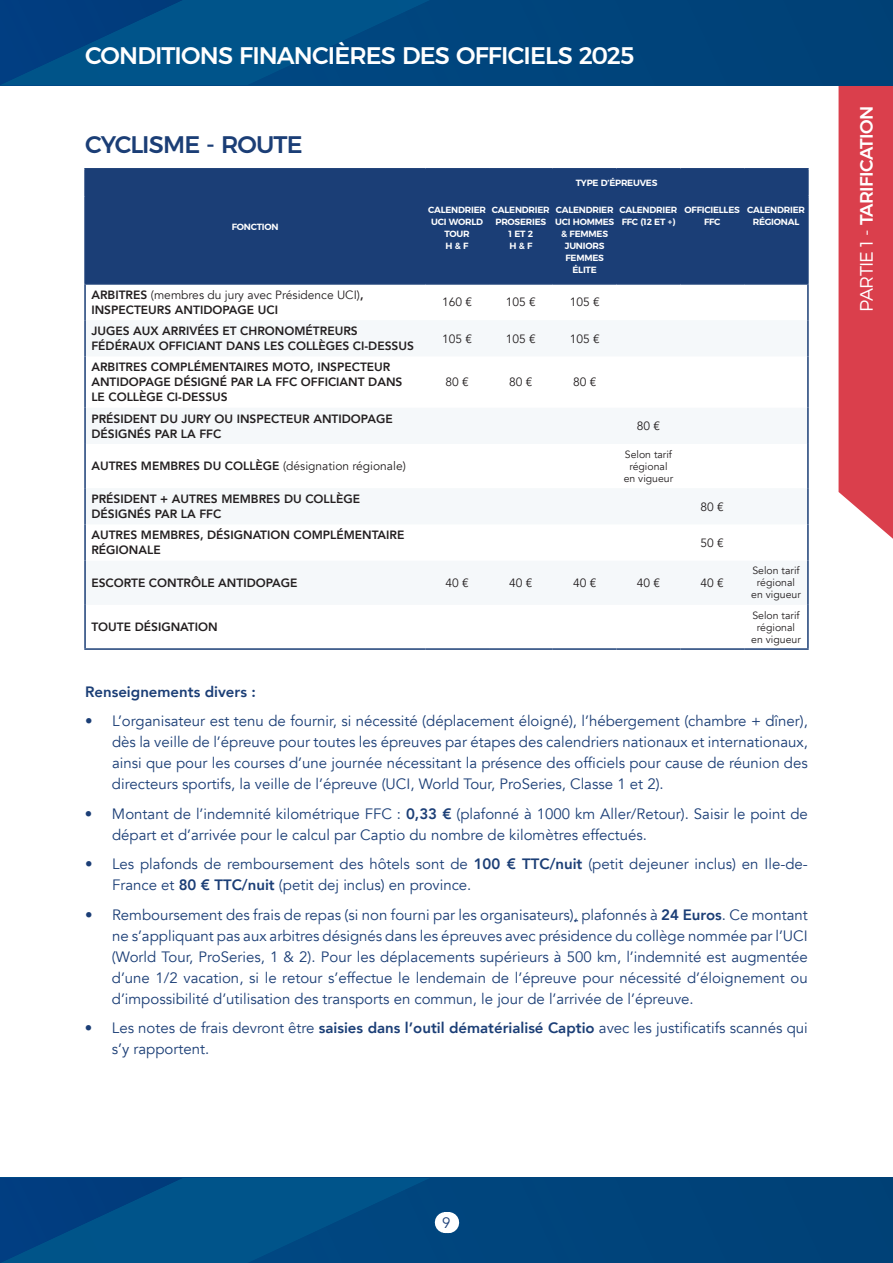
<style>
.page{position:relative;width:893px;height:1263px;background:#fff}
.page>*{position:absolute;margin:0;border:0;box-sizing:border-box;transform-origin:0 0}
.t1{font:500 24px "Montserrat";letter-spacing:-.035em;color:#fff}
.t2{font:500 24px "Montserrat";letter-spacing:-.035em;color:#1b3e76}
.t3{font:500 18px "Montserrat";letter-spacing:-.04em;color:#fff}
.t4{font:15px/21px "Avenir";color:#1b3e76}
.t5{font:800 15px "Avenir";color:#1b3e76}
.t6{font:800 12px/15px "Avenir";color:#231f20}
.t7{font:12px "Avenir";color:#231f20}
.t8{font:10.5px/12px "Avenir";color:#231f20;text-align:center}
.t9{font:600 9px/12px "Montserrat";letter-spacing:-.025em;color:#fff;text-align:center}
.s1{font-weight:400}
.s2{font-weight:800}
.s3{font-weight:300}
</style>
<div class="page">
<svg style="left:838px;top:85px;width:55px;height:454px;background:#db4a57"></svg>
<div style="left:0;top:1178px;width:893px;height:85px;background:#00437a"></div>
<svg style="left:1px;top:1178px;width:428px;height:85px"></svg>
<div style="left:0;top:0;width:893px;height:85px;background:#00437a"></div>
<svg style="left:1px;top:0;width:428px;height:85px"></svg>
<div style="left:86px;top:170px;width:721px;height:113px;background:#1b3e76"></div>
<hr style="left:807px;top:170px;width:2px;height:26px;background:#1b3e76">
<hr style="left:84px;top:283px;width:341px;height:2px;background:#1b3e76">
<hr style="left:425px;top:283px;width:64px;height:2px;background:#1b3e76">
<hr style="left:489px;top:283px;width:64px;height:2px;background:#1b3e76">
<hr style="left:553px;top:283px;width:64px;height:2px;background:#1b3e76">
<hr style="left:617px;top:283px;width:63px;height:2px;background:#1b3e76">
<hr style="left:680px;top:283px;width:64px;height:2px;background:#1b3e76">
<hr style="left:744px;top:283px;width:65px;height:2px;background:#1b3e76">
<hr style="left:84px;top:168px;width:341px;height:2px;background:#1b3e76">
<hr style="left:84px;top:170px;width:2px;height:26px;background:#1b3e76">
<hr style="left:84px;top:196px;width:2px;height:87px;background:#1b3e76">
<hr style="left:424px;top:197px;width:2px;height:86px;background:#1b3e76">
<hr style="left:488px;top:197px;width:2px;height:86px;background:#1b3e76">
<hr style="left:552px;top:197px;width:2px;height:86px;background:#1b3e76">
<hr style="left:807px;top:197px;width:2px;height:86px;background:#1b3e76">
<hr style="left:616px;top:197px;width:1px;height:86px;background:#1b3e76">
<hr style="left:84px;top:285px;width:2px;height:35px;background:#1b3e76">
<hr style="left:807px;top:285px;width:2px;height:35px;background:#1b3e76">
<hr style="left:84px;top:320px;width:2px;height:36px;background:#1b3e76">
<hr style="left:807px;top:320px;width:2px;height:36px;background:#1b3e76">
<hr style="left:84px;top:356px;width:2px;height:52px;background:#1b3e76">
<hr style="left:807px;top:356px;width:2px;height:52px;background:#1b3e76">
<hr style="left:84px;top:408px;width:2px;height:36px;background:#1b3e76">
<hr style="left:807px;top:408px;width:2px;height:36px;background:#1b3e76">
<hr style="left:84px;top:444px;width:2px;height:44px;background:#1b3e76">
<hr style="left:807px;top:444px;width:2px;height:44px;background:#1b3e76">
<hr style="left:84px;top:488px;width:2px;height:36px;background:#1b3e76">
<hr style="left:807px;top:488px;width:2px;height:36px;background:#1b3e76">
<hr style="left:84px;top:524px;width:2px;height:37px;background:#1b3e76">
<hr style="left:807px;top:524px;width:2px;height:37px;background:#1b3e76">
<hr style="left:84px;top:561px;width:2px;height:44px;background:#1b3e76">
<hr style="left:807px;top:561px;width:2px;height:44px;background:#1b3e76">
<hr style="left:84px;top:605px;width:2px;height:43px;background:#1b3e76">
<hr style="left:807px;top:605px;width:2px;height:43px;background:#1b3e76">
<hr style="left:84px;top:648px;width:341px;height:2px;background:#1b3e76">
<hr style="left:425px;top:648px;width:64px;height:2px;background:#1b3e76">
<hr style="left:489px;top:648px;width:64px;height:2px;background:#1b3e76">
<hr style="left:553px;top:648px;width:64px;height:2px;background:#1b3e76">
<hr style="left:617px;top:648px;width:63px;height:2px;background:#1b3e76">
<hr style="left:680px;top:648px;width:64px;height:2px;background:#1b3e76">
<hr style="left:744px;top:648px;width:65px;height:2px;background:#1b3e76">
<hr style="left:425px;top:168px;width:64px;height:2px;background:#1b3e76">
<hr style="left:424px;top:170px;width:2px;height:26px;background:#1b3e76">
<hr style="left:489px;top:168px;width:64px;height:2px;background:#1b3e76">
<hr style="left:553px;top:168px;width:64px;height:2px;background:#1b3e76">
<hr style="left:617px;top:168px;width:63px;height:2px;background:#1b3e76">
<hr style="left:680px;top:168px;width:64px;height:2px;background:#1b3e76">
<hr style="left:744px;top:168px;width:65px;height:2px;background:#1b3e76">
<hr style="left:424px;top:196px;width:65px;height:1px;background:#1b3e76">
<hr style="left:489px;top:196px;width:64px;height:1px;background:#1b3e76">
<hr style="left:553px;top:196px;width:64px;height:1px;background:#1b3e76">
<hr style="left:617px;top:196px;width:63px;height:1px;background:#1b3e76">
<hr style="left:680px;top:196px;width:64px;height:1px;background:#1b3e76">
<hr style="left:680px;top:197px;width:1px;height:86px;background:#1b3e76">
<hr style="left:744px;top:196px;width:65px;height:1px;background:#1b3e76">
<hr style="left:743px;top:197px;width:2px;height:86px;background:#1b3e76">
<svg style="left:445px;top:1212px;width:4px;height:21px"></svg>
<h1 class="t1" style="left:85px;top:41px;width:551px">CONDITIONS FINANCIÈRES DES OFFICIELS 2025</h1>
<h1 class="t2" style="left:85px;top:131px;width:219px">CYCLISME - ROUTE</h1>
<p class="t9" style="left:232px;top:220px;width:48px">FONCTION</p>
<p class="t9" style="left:576px;top:176px;width:83px">TYPE D’ÉPREUVES</p>
<p class="t9" style="left:428px;top:204px;width:59px">CALENDRIER<br>UCI WORLD<br>TOUR<br>H &amp; F</p>
<p class="t9" style="left:492px;top:204px;width:59px">CALENDRIER<br>PROSERIES<br>1 ET 2<br>H &amp; F</p>
<p class="t9" style="left:555px;top:204px;width:61px">CALENDRIER<br>UCI HOMMES &amp; FEMMES<br>JUNIORS<br>FEMMES<br>ÉLITE</p>
<p class="t9" style="left:619px;top:204px;width:59px;text-align:left">CALENDRIER<br>FFC (12 ET +)</p>
<p class="t9" style="left:685px;top:204px;width:57px">OFFICIELLES<br>FFC</p>
<p class="t9" style="left:747px;top:204px;width:59px">CALENDRIER<br>RÉGIONAL</p>
<p class="t6" style="left:91px;top:287px;width:274px">ARBITRES <span class="s1">(membres du jury avec Présidence UCI)</span>,<br>INSPECTEURS ANTIDOPAGE UCI</p>
<p class="t7" style="left:442px;top:297px;width:32px">160 €</p>
<p class="t7" style="left:506px;top:297px;width:32px">105 €</p>
<p class="t7" style="left:570px;top:297px;width:32px">105 €</p>
<p class="t6" style="left:91px;top:324px;width:324px">JUGES AUX ARRIVÉES ET CHRONOMÉTREURS<br>FÉDÉRAUX OFFICIANT DANS LES COLLÈGES CI-DESSUS</p>
<p class="t7" style="left:442px;top:333px;width:32px">105 €</p>
<p class="t7" style="left:506px;top:333px;width:32px">105 €</p>
<p class="t7" style="left:570px;top:333px;width:32px">105 €</p>
<p class="t6" style="left:91px;top:360px;width:313px">ARBITRES COMPLÉMENTAIRES MOTO, INSPECTEUR<br>ANTIDOPAGE DÉSIGNÉ PAR LA FFC OFFICIANT DANS<br>LE COLLÈGE CI-DESSUS</p>
<p class="t7" style="left:445px;top:377px;width:25px">80 €</p>
<p class="t7" style="left:509px;top:377px;width:25px">80 €</p>
<p class="t7" style="left:573px;top:377px;width:25px">80 €</p>
<p class="t6" style="left:91px;top:411px;width:303px">PRÉSIDENT DU JURY OU INSPECTEUR ANTIDOPAGE<br>DÉSIGNÉS PAR LA FFC</p>
<p class="t7" style="left:637px;top:421px;width:25px">80 €</p>
<p class="t6" style="left:91px;top:459px;width:316px">AUTRES MEMBRES DU COLLÈGE <span class="s1">(désignation régionale)</span></p>
<p class="t8" style="left:624px;top:449px;width:51px">Selon tarif régional en vigueur</p>
<p class="t6" style="left:91px;top:492px;width:270px">PRÉSIDENT + AUTRES MEMBRES DU COLLÈGE<br>DÉSIGNÉS PAR LA FFC</p>
<p class="t7" style="left:701px;top:501px;width:25px">80 €</p>
<p class="t6" style="left:91px;top:528px;width:315px">AUTRES MEMBRES, DÉSIGNATION COMPLÉMENTAIRE<br>RÉGIONALE</p>
<p class="t7" style="left:701px;top:538px;width:25px">50 €</p>
<p class="t6" style="left:91px;top:575px;width:208px">ESCORTE CONTRÔLE ANTIDOPAGE</p>
<p class="t7" style="left:445px;top:578px;width:25px">40 €</p>
<p class="t7" style="left:509px;top:578px;width:25px">40 €</p>
<p class="t7" style="left:573px;top:578px;width:25px">40 €</p>
<p class="t7" style="left:637px;top:578px;width:25px">40 €</p>
<p class="t7" style="left:701px;top:578px;width:25px">40 €</p>
<p class="t8" style="left:751px;top:566px;width:51px">Selon tarif régional en vigueur</p>
<p class="t6" style="left:91px;top:620px;width:128px">TOUTE DÉSIGNATION</p>
<p class="t8" style="left:751px;top:610px;width:51px">Selon tarif régional en vigueur</p>
<p class="t5" style="left:85px;top:683px;width:172px">Renseignements divers :</p>
<p class="t4" style="left:112px;top:712px;width:697px;text-align:justify;text-indent:-27px">• L’organisateur est tenu de fournir, si nécessité (déplacement éloigné), l’hébergement (chambre + dîner), dès la veille de l’épreuve pour toutes les épreuves par étapes des calendriers nationaux et internationaux, ainsi que pour les courses d’une journée nécessitant la présence des officiels pour cause de réunion des directeurs sportifs, la veille de l’épreuve (UCI, World Tour, ProSeries, Classe 1 et 2).</p>
<p class="t4" style="left:112px;top:804px;width:697px;text-indent:-27px">• Montant de l’indemnité kilométrique FFC : <span class="s2">0,33 €</span> (plafonné à 1000 km Aller/Retour). Saisir le point de départ et d’arrivée pour le calcul par Captio du nombre de kilomètres effectués.</p>
<p class="t4" style="left:112px;top:855px;width:697px;text-indent:-27px">• Les plafonds de remboursement des hôtels sont de <span class="s2">100 € TTC/nuit</span> (petit dejeuner inclus) en Ile-de-<br>France et <span class="s2">80 € TTC/nuit</span> (petit dej inclus) en province.</p>
<p class="t4" style="left:112px;top:905px;width:697px;text-align:justify;text-indent:-27px">• Remboursement des frais de repas (si non fourni par les organisateurs), plafonnés à <span class="s2">24 Euros</span>. Ce montant ne s’appliquant pas aux arbitres désignés dans les épreuves avec présidence du collège nommée par l’UCI (World Tour, ProSeries, 1 &amp; 2). Pour les déplacements supérieurs à 500 km, l’indemnité est augmentée d’une 1/2 vacation, si le retour s’effectue le lendemain de l’épreuve pour nécessité d’éloignement ou d’impossibilité d’utilisation des transports en commun, le jour de l’arrivée de l’épreuve.</p>
<p class="t4" style="left:112px;top:1019px;width:697px;text-indent:-27px">• Les notes de frais devront être <span class="s2">saisies dans l’outil dématérialisé Captio</span> avec les justificatifs scannés qui s’y rapportent.</p>
<p class="t3" style="left:856px;top:312px;width:207px;rotate:-90deg"><span class="s3">PARTIE 1 -</span> TARIFICATION</p>
<p class="t4" style="left:442px;top:1214px;width:10px">9</p>
</div>
